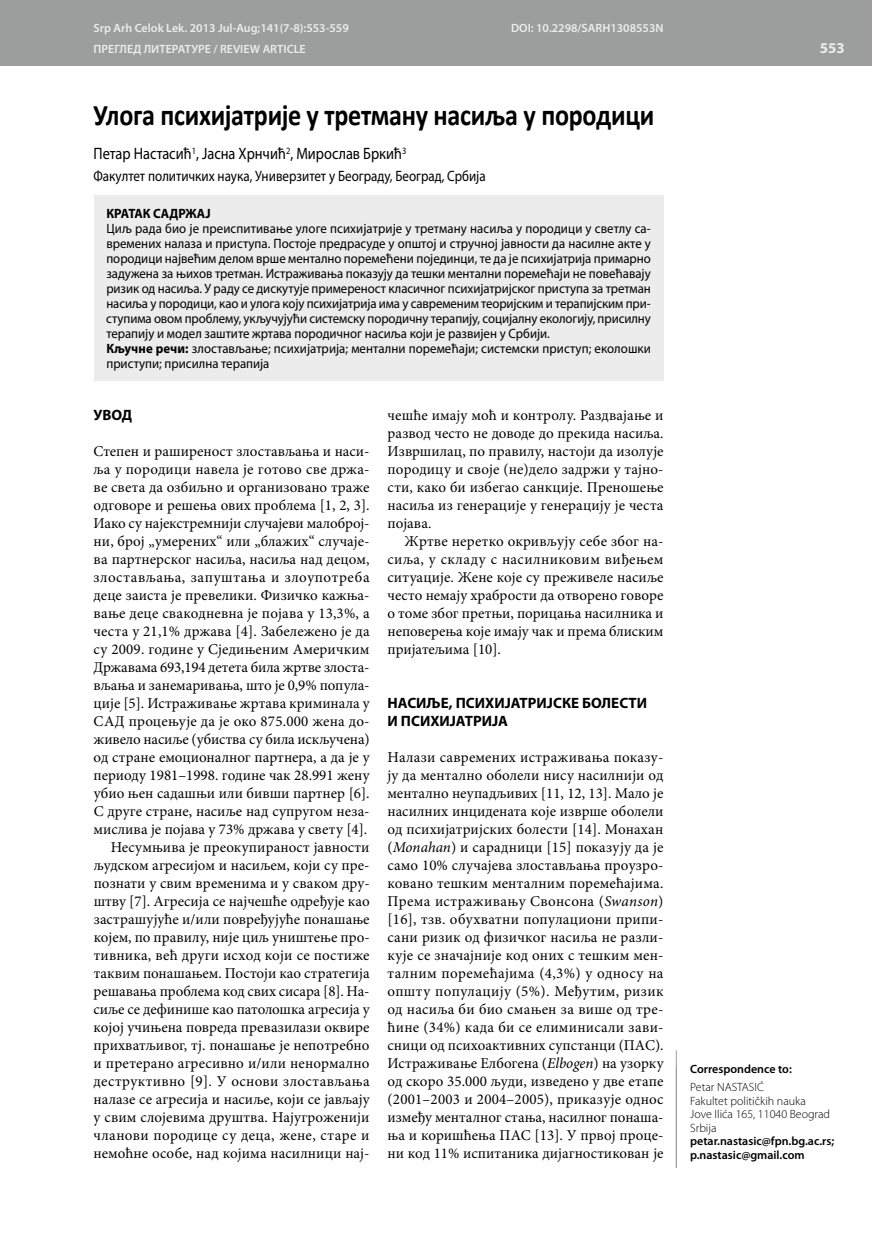
<style>
.page{position:relative;width:872px;height:1234px;background:#fff}
.page>*{position:absolute;margin:0;border:0;box-sizing:border-box;transform-origin:0 0}
.t1{font:700 30px "Calibri";letter-spacing:-.01em;color:#000;scale:.87 1}
.t2{font:16.5px "Myriad Pro";color:#000;scale:.87 1}
.t3{font:15px/18px "Minion Pro";letter-spacing:.005em;color:#000;text-align:justify}
.t4{font:15px "Myriad Pro";color:#000;scale:.87 1}
.t5{font:700 15px/18px "Myriad Pro";color:#000}
.t6{font:700 15px "Myriad Pro";color:#ececed}
.t7{font:13.5px/15px "Myriad Pro";color:#000;scale:.95 1}
.t8{font:700 13.5px "Myriad Pro";color:#000;scale:.95 1}
.t9{font:600 12px "Myriad Pro";color:#ececed}
.t10{font:300 12px/13.5px "Myriad Pro";color:#000}
.t11{font:600 12px/13.5px "Myriad Pro";color:#000}
.s1{font-weight:700}
.s2{font-style:italic}
</style>
<div class="page">
<div style="left:0;top:0;width:872px;height:66px;background:#9c9d9d"></div>
<hr style="left:676px;top:1050px;width:1px;height:117px;background:#9c9d9d">
<div style="left:94px;top:195px;width:569px;height:186px;background:#ececed"></div>
<p class="t9" style="left:94px;top:21px;width:257px">Srp Arh Celok Lek. 2013 Jul-Aug;141(7-8):553-559</p>
<p class="t9" style="left:511px;top:21px;width:154px">DOI: 10.2298/SARH1308553N</p>
<p class="t9" style="left:94px;top:43px;width:214px">ПРЕГЛЕД ЛИТЕРАТУРЕ / REVIEW ARTICLE</p>
<h1 class="t1" style="left:94px;top:96px;width:646px">Улога психијатрије у третману насиља у породици</h1>
<p class="t2" style="left:94px;top:144px;width:361px">Петар Настасић<sup>1</sup>, Јасна Хрнчић<sup>2</sup>, Мирослав Бркић<sup>3</sup></p>
<p class="t4" style="left:94px;top:168px;width:452px">Факултет политичких наука, Универзитет у Београду, Београд, Србија</p>
<p class="t8" style="left:106px;top:206px;width:111px">КРАТАК САДРЖАЈ</p>
<p class="t7" style="left:106px;top:221px;width:575px">Циљ рада био је преиспитивање улоге психијатрије у третману насиља у породици у светлу са&shy;времених налаза и приступа. Постоје предрасуде у општој и стручној јавности да насилне акте у породици највећим делом врше ментално поремећени појединци, те да је психијатрија примарно задужена за њихов третман. Истраживања показују да тешки ментални поремећаји не повећавају ризик од насиља. У раду се дискутује примереност класичног психијатријског приступа за третман насиља у породици, као и улога коју психијатрија има у савременим теоријским и терапијским при&shy;ступима овом проблему, укључујући системску породичну терапију, социјалну екологију, присилну терапију и модел заштите жртава породичног насиља који је развијен у Србији.<br><span class="s1">Кључне речи:</span> злостављање; психијатрија; ментални поремећаји; системски приступ; еколошки приступи; присилна терапија</p>
<p class="t5" style="left:94px;top:406px;width:40px">УВОД</p>
<p class="t3" style="left:94px;top:442px;width:277px;text-align:right">Степен и раширеност злостављања и наси&shy;ља у породици навела је готово све држа&shy;ве света да озбиљно и организовано траже одговоре и решења ових проблема [1, 2, 3].<br>Иако су најекстремнији случајеви малоброј&shy;ни, број „умерених“ или „блажих“ случаје&shy;ва партнерског насиља, насиља над децом, злостављања, запуштања и злоупотреба деце заиста је превелики. Физичко кажња&shy;вање деце свакодневна је појава у 13,3%, а честа у 21,1% држава [4]. Забележено је да су 2009. године у Сједињеним Америчким Државама 693,194 детета била жртве злоста&shy;вљања и занемаривања, што је 0,9% попула&shy;ције [5]. Истраживање жртава криминала у САД процењује да је око 875.000 жена до&shy;живело насиље (убиства су била искључена) од стране емоционалног партнера, а да је у периоду 1981–1998. године чак 28.991 жену убио њен садашњи или бивши партнер [6].<br>С друге стране, насиље над супругом неза&shy;мислива је појава у 73% држава у свету [4].<br>Несумњива је преокупираност јавности људском агресијом и насиљем, који су пре&shy;познати у свим временима и у сваком дру&shy;штву [7]. Агресија се најчешће одређује као застрашујуће и/или повређујуће понашање којем, по правилу, није циљ уништење про&shy;тивника, већ други исход који се постиже таквим понашањем. Постоји као стратегија решавања проблема код свих сисара [8]. На&shy;сиље се дефинише као патолошка агресија у којој учињена повреда превазилази оквире прихватљивог, тј. понашање је непотребно и претерано агресивно и/или ненормално деструктивно [9]. У основи злостављања налазе се агресија и насиље, који се јављају у свим слојевима друштва. Најугроженији чланови породице су деца, жене, старе и немоћне особе, над којима насилници нај-</p>
<p class="t3" style="left:387px;top:406px;width:277px">чешће имају моћ и контролу. Раздвајање и развод често не доводе до прекида насиља.<br>Извршилац, по правилу, настоји да изолује породицу и своје (не)дело задржи у тајно&shy;сти, како би избегао санкције. Преношење насиља из генерације у генерацију је честа појава.</p>
<p class="t3" style="left:387px;top:532px;width:277px;text-indent:17px">Жртве неретко окривљују себе због на&shy;сиља, у складу с насилниковим виђењем ситуације. Жене које су преживеле насиље често немају храбрости да отворено говоре о томе због претњи, порицања насилника и неповерења које имају чак и према блиским пријатељима [10].</p>
<p class="t5" style="left:387px;top:694px;width:261px">НАСИЉЕ, ПСИХИЈАТРИЈСКЕ БОЛЕСТИ<br>И ПСИХИЈАТРИЈА</p>
<p class="t3" style="left:387px;top:748px;width:278px">Налази савремених истраживања показу&shy;ју да ментално оболели нису насилнији од ментално неупадљивих [11, 12, 13]. Мало је насилних инцидената које изврше оболели од психијатријских болести [14]. Монахан (<span class="s2">Monahan</span>) и сарадници [15] показују да је само 10% случајева злостављања проузро&shy;ковано тешким менталним поремећајима.<br>Према истраживању Свонсона (<span class="s2">Swanson</span>) [16], тзв. обухватни популациони припи&shy;сани ризик од физичког насиља не разли&shy;кује се значајније код оних с тешким мен&shy;талним поремећајима (4,3%) у односу на општу популацију (5%). Међутим, ризик од насиља би био смањен за више од тре&shy;ћине (34%) када би се елиминисали зави&shy;сници од психоактивних супстанци (ПАС).<br>Истраживање Елбогена (<span class="s2">Elbogen</span>) на узорку од скоро 35.000 људи, изведено у две етапе (2001–2003 и 2004–2005), приказује однос између менталног стања, насилног понаша&shy;ња и коришћења ПАС [13]. У првој проце&shy;ни код 11% испитаника дијагностикован је</p>
<p class="t6" style="left:820px;top:40px;width:26px">553</p>
<p class="t11" style="left:690px;top:1062px;width:103px">Correspondence to:</p>
<p class="t10" style="left:690px;top:1080px;width:141px">Petar NASTASIĆ<br>Fakultet političkih nauka<br>Jove Ilića 165, 11040 Beograd<br>Srbija</p>
<p class="t11" style="left:690px;top:1134px;width:146px">petar.nastasic@fpn.bg.ac.rs; p.nastasic@gmail.com</p>
</div>
